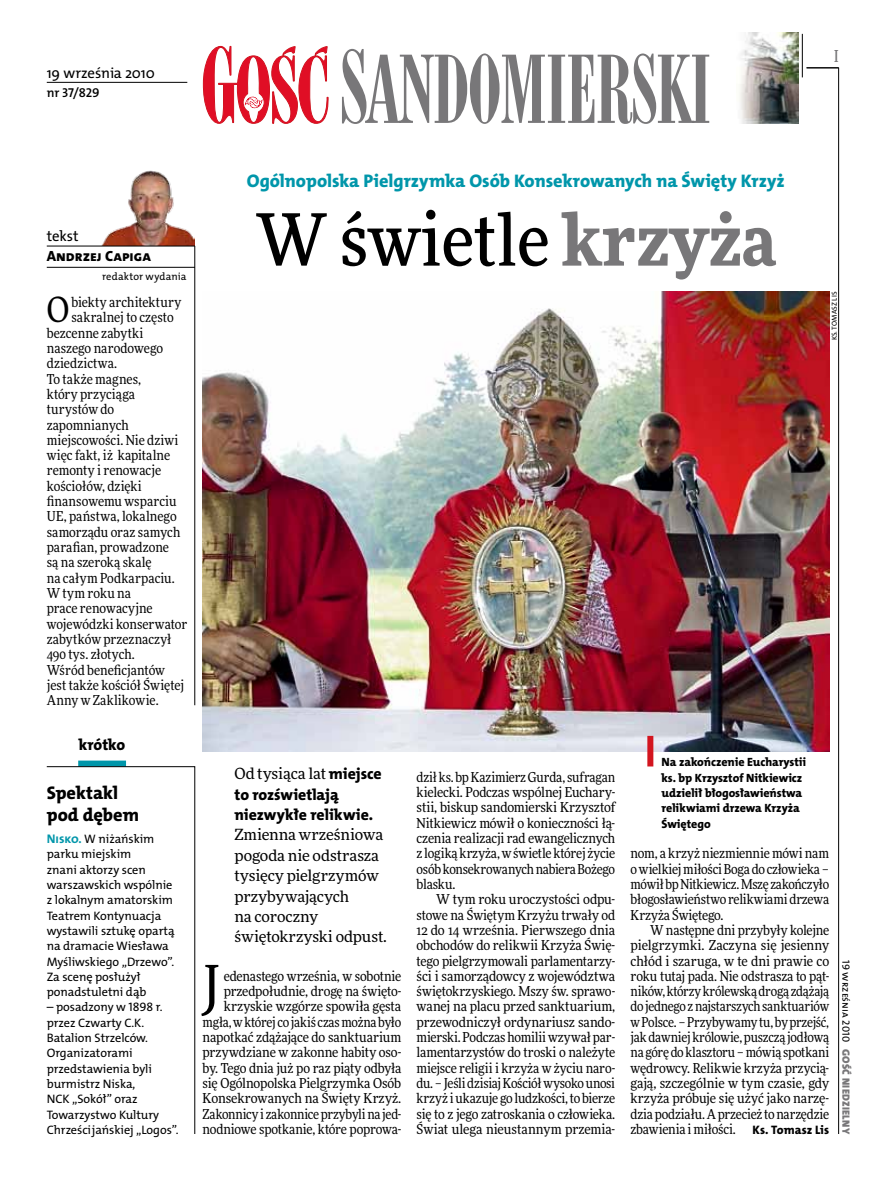
<style>
.page{position:relative;width:893px;height:1191px;background:#fff}
.page>*{position:absolute;margin:0;border:0;box-sizing:border-box;transform-origin:0 0}
.t1{font:500 72px "Freeday Narrow";color:#000}
.t2{font:55.95px "Freeday Narrow News";color:#000}
.t3{font:34.8px "Freeday Narrow News";color:#000}
.t4{font:18.3px "The Mix HP8 Ex Bld";letter-spacing:-.005em;color:#0096aa}
.t5{font:18.3px/21.6px "The Mix HP8 Ex Bld";color:#000}
.t6{font:500 16.5px "Freeday Narrow";color:#787779;scale:.9 1}
.t7{font:15.75px/20.4px "The Mix HP8 Ex Bld";letter-spacing:-.005em;color:#000}
.t8{font:15.45px/20.4px "Freeday News";letter-spacing:-.005em;color:#000}
.t9{font:14.85px "The Mix HP5 Plain";letter-spacing:-.01em;color:#000}
.t10{font:14.85px "The Mix HP8 Ex Bld";letter-spacing:.005em;color:#000}
.t11{font:13.65px/15.3px "Freeday Narrow News";letter-spacing:-.005em;color:#000;text-align:justify}
.t12{font:13.65px "Freeday Narrow News";letter-spacing:.015em;color:#000}
.t13{font:12.9px "The Mix HP6 Se Bld";letter-spacing:-.01em;color:#000}
.t14{font:12.3px/15.3px "The Mix HP5 Plain";letter-spacing:-.005em;color:#000}
.t15{font:12px/15.3px "The Mix HP8 Ex Bld";letter-spacing:-.005em;color:#000}
.t16{font:10.5px "The Mix HP5 Plain";letter-spacing:.01em;color:#000}
.t17{font:10.5px "The Mix HP9 Blk";letter-spacing:.025em;color:#787779}
.t18{font:7.2px "The Mix HP5 Plain";color:#000}
.s1{font-family:"The Mix HP7 Bld";font-size:12.6px;color:#0096aa}
.s2{font-weight:900;color:#787779}
.s3{font-family:"The Mix HP8 Ex Bld";font-size:15.75px}
.s4{font-family:"The Mix HP8 Ex Bld";font-size:12.3px}
</style>
<div class="page">
<hr style="left:838px;top:68px;width:1px;height:1066px;background:#000">
<hr style="left:802px;top:34px;width:1px;height:43px;background:#000">
<hr style="left:47px;top:82px;width:140px;height:1px;background:#000">
<hr style="left:195px;top:246px;width:1px;height:459px;background:#000">
<hr style="left:806px;top:68px;width:33px;height:1px;background:#000">
<svg style="left:203px;top:46px;width:125px;height:78px"></svg>
<svg style="left:342px;top:49px;width:367px;height:75px"></svg>
<img style="left:100px;top:170px;width:95px;height:76px">
<hr style="left:47px;top:246px;width:148px;height:1px;background:#000">
<hr style="left:47px;top:267px;width:148px;height:1px;background:#000">
<img style="left:739px;top:33px;width:59px;height:90px">
<img style="left:203px;top:292px;width:626px;height:459px">
<div style="left:647px;top:736px;width:6px;height:30px;background:#d3151f"></div>
<div style="left:78px;top:760px;width:48px;height:6px;background:#0096aa"></div>
<svg style="left:46px;top:766px;width:149px;height:368px"></svg>
<p class="t9" style="left:47px;top:63px;width:110px">19 września 2010</p>
<p class="t13" style="left:47px;top:85px;width:54px">nr 37/829</p>
<p class="t6" style="left:834px;top:46px;width:6px">I</p>
<p class="t9" style="left:47px;top:227px;width:33px">tekst</p>
<p class="t10" style="left:47px;top:247px;width:105px">Andrzej Capiga</p>
<p class="t16" style="left:102px;top:270px;width:86px">redaktor wydania</p>
<h3 class="t3" style="left:47px;top:289px;width:24px">O</h3>
<p class="t11" style="left:71px;top:294px;width:111px">biekty architektury</p>
<p class="t11" style="left:71px;top:310px;width:104px">sakralnej to często</p>
<p class="t11" style="left:47px;top:325px;width:98px">bezcenne zabytki</p>
<p class="t11" style="left:47px;top:340px;width:118px">naszego narodowego</p>
<p class="t11" style="left:47px;top:356px;width:72px">dziedzictwa.</p>
<p class="t11" style="left:47px;top:371px;width:96px">To także magnes,</p>
<p class="t11" style="left:47px;top:386px;width:90px">który przyciąga</p>
<p class="t11" style="left:47px;top:401px;width:69px">turystów do</p>
<p class="t11" style="left:47px;top:417px;width:84px">zapomnianych</p>
<p class="t11" style="left:47px;top:432px;width:133px">miejscowości. Nie dziwi</p>
<p class="t11" style="left:47px;top:447px;width:125px">więc fakt, iż kapitalne</p>
<p class="t11" style="left:47px;top:463px;width:116px">remonty i renowacje</p>
<p class="t11" style="left:47px;top:478px;width:97px">kościołów, dzięki</p>
<p class="t11" style="left:47px;top:493px;width:131px">finansowemu wsparciu</p>
<p class="t11" style="left:47px;top:509px;width:131px">UE, państwa, lokalnego</p>
<p class="t11" style="left:47px;top:524px;width:135px">samorządu oraz samych</p>
<p class="t11" style="left:47px;top:539px;width:124px">parafian, prowadzone</p>
<p class="t11" style="left:47px;top:554px;width:106px">są na szeroką skalę</p>
<p class="t11" style="left:47px;top:570px;width:130px">na całym Podkarpaciu.</p>
<p class="t12" style="left:47px;top:584px;width:86px">W tym roku na</p>
<p class="t11" style="left:47px;top:600px;width:107px">prace renowacyjne</p>
<p class="t11" style="left:47px;top:616px;width:142px">wojewódzki konserwator</p>
<p class="t11" style="left:47px;top:631px;width:126px">zabytków przeznaczył</p>
<p class="t11" style="left:47px;top:646px;width:90px">490 tys. złotych.</p>
<p class="t11" style="left:47px;top:662px;width:120px">Wśród beneficjantów</p>
<p class="t11" style="left:47px;top:677px;width:139px">jest także kościół Świętej</p>
<p class="t11" style="left:47px;top:692px;width:113px">Anny w Zaklikowie.</p>
<p class="t7" style="left:79px;top:735px;width:48px">krótko</p>
<h3 class="t5" style="left:47px;top:782px;width:94px">Spektakl pod dębem</h3>
<p class="t14" style="left:47px;top:831px;width:129px"><span class="s1">Nisko.</span> W niżańskim parku miejskim<br>znani aktorzy scen warszawskich wspólnie z lokalnym amatorskim<br>Teatrem Kontynuacja wystawili sztukę opartą na dramacie Wiesława<br>Myśliwskiego „Drzewo”.<br>Za scenę posłużył ponadstuletni dąb</p>
<p class="t14" style="left:47px;top:999px;width:133px">– posadzony w 1898 r. przez Czwarty C.K.<br>Batalion Strzelców.<br>Organizatorami przedstawienia byli burmistrz Niska,<br>NCK „Sokół” oraz<br>Towarzystwo Kultury<br>Chrześcijańskiej „Logos”.</p>
<h3 class="t4" style="left:247px;top:169px;width:540px">Ogólnopolska Pielgrzymka Osób Konsekrowanych na Święty Krzyż</h3>
<h1 class="t1" style="left:256px;top:195px;width:522px">W świetle <span class="s2">krzyża</span></h1>
<p class="t18" style="left:830px;top:340px;width:50px;rotate:-90deg">Ks. Tomasz Lis</p>
<p class="t8" style="left:234px;top:763px;width:149px">Od tysiąca lat <span class="s3">miejsce</span></p>
<p class="t7" style="left:234px;top:784px;width:140px">to rozświetlają niezwykłe relikwie.</p>
<p class="t8" style="left:234px;top:824px;width:154px">Zmienna wrześniowa pogoda nie odstrasza tysięcy pielgrzymów przybywających<br>na coroczny świętokrzyski odpust.</p>
<h2 class="t2" style="left:203px;top:951px;width:19px">J</h2>
<p class="t11" style="left:203px;top:968px;width:200px;text-align:right">edenastego września, w sobotnie przedpołudnie, drogę na święto&shy;krzyskie wzgórze spowiła gęsta mgła, w której co jakiś czas można było napotkać zdążające do sanktuarium przywdziane w zakonne habity oso&shy;by. Tego dnia już po raz piąty odbyła się Ogólnopolska Pielgrzymka Osób Konsekrowanych na Święty Krzyż.<br>Zakonnicy i zakonnice przybyli na jed&shy;nodniowe spotkanie, które poprowa-</p>
<p class="t11" style="left:417px;top:769px;width:200px">dził ks. bp Kazimierz Gurda, sufragan kielecki. Podczas wspólnej Euchary&shy;stii, biskup sandomierski Krzysztof Nitkiewicz mówił o konieczności łą&shy;czenia realizacji rad ewangelicznych z logiką krzyża, w świetle której życie osób konsekrowanych nabiera Bożego blasku.</p>
<p class="t11" style="left:417px;top:891px;width:200px;text-indent:20px">W tym roku uroczystości odpu&shy;stowe na Świętym Krzyżu trwały od 12 do 14 września. Pierwszego dnia obchodów do relikwii Krzyża Świę&shy;tego pielgrzymowali parlamentarzy&shy;ści i samorządowcy z województwa świętokrzyskiego. Mszy św. sprawo&shy;wanej na placu przed sanktuarium, przewodniczył ordynariusz sando&shy;mierski. Podczas homilii wzywał par&shy;lamentarzystów do troski o należyte miejsce religii i krzyża w życiu naro&shy;du. – Jeśli dzisiaj Kościół wysoko unosi krzyż i ukazuje go ludzkości, to bierze się to z jego zatroskania o człowieka.<br>Świat ulega nieustannym przemia-</p>
<p class="t15" style="left:662px;top:755px;width:146px">Na zakończenie Eucharystii ks. bp Krzysztof Nitkiewicz udzielił błogosławieństwa relikwiami drzewa Krzyża<br>Świętego</p>
<p class="t11" style="left:630px;top:845px;width:200px">nom, a krzyż niezmiennie mówi nam o wielkiej miłości Boga do człowieka – mówił bp Nitkiewicz. Mszę zakończyło błogosławieństwo relikwiami drzewa Krzyża Świętego.</p>
<p class="t11" style="left:630px;top:922px;width:200px;text-indent:20px">W następne dni przybyły kolejne pielgrzymki. Zaczyna się jesienny chłód i szaruga, w te dni prawie co roku tutaj pada. Nie odstrasza to pąt&shy;ników, którzy królewską drogą zdążają do jednego z najstarszych sanktuariów w Polsce. – Przybywamy tu, by przejść, jak dawniej królowie, puszczą jodłową na górę do klasztoru – mówią spotkani wędrowcy. Relikwie krzyża przycią&shy;gają, szczególnie w tym czasie, gdy krzyża próbuje się użyć jako narzę&shy;dzia podziału. A przecież to narzędzie zbawienia i miłości. <span class="s4">Ks. Tomasz Lis</span></p>
<p class="t16" style="left:853px;top:960px;width:84px;rotate:90deg">19 września 2010</p>
<p class="t17" style="left:853px;top:1049px;width:86px;rotate:90deg">Gość Niedzielny</p>
</div>
